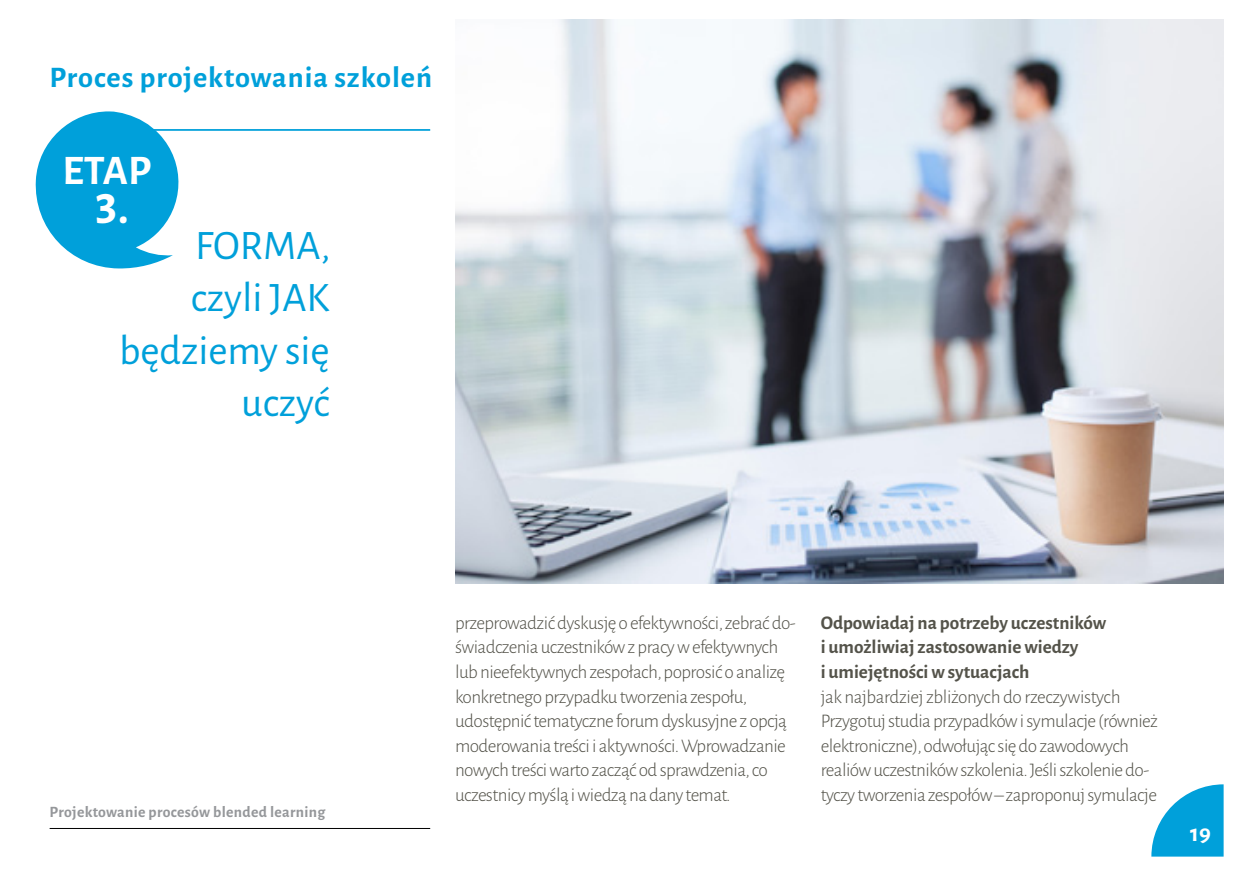
<style>
.page{position:relative;width:1241px;height:874px;background:#fff}
.page>*{position:absolute;margin:0;border:0;box-sizing:border-box;transform-origin:0 0}
.t1{font:700 48.82px "Alegreya Sans";color:#fff}
.t2{font:42px/52.5px "Alegreya Sans";color:#00a0da;text-align:right}
.t3{font:700 42px "Alegreya Sans";color:#fff}
.t4{font:700 29.75px "Alegreya Sans";letter-spacing:.03em;color:#00a0da}
.t5{font:700 24.5px "Alegreya Sans";color:#fff}
.t6{font:300 19.25px/24.5px "Alegreya Sans";letter-spacing:-.03em;color:#54534a}
.t7{font:700 19.25px/24.5px "Alegreya Sans";color:#54534a}
.t8{font:700 15.75px "Alegreya Sans";letter-spacing:.02em;color:#95979a}
</style>
<div class="page">
<svg style="left:35px;top:111px;width:144px;height:157px"></svg>
<hr style="left:102px;top:129px;width:328px;height:2px;background:#00a0da">
<img style="left:455px;top:20px;width:768px;height:563px">
<svg style="left:1151px;top:784px;width:72px;height:72px"></svg>
<hr style="left:50px;top:827px;width:380px;height:1px;background:#000">
<h3 class="t4" style="left:50px;top:55px;width:384px">Proces projektowania szkoleń</h3>
<h2 class="t3" style="left:63px;top:140px;width:90px">ETAP</h2>
<h1 class="t1" style="left:95px;top:171px;width:36px">3.</h1>
<h2 class="t2" style="left:119px;top:217px;width:213px">FORMA, czyli JAK będziemy się uczyć</h2>
<p class="t8" style="left:50px;top:800px;width:277px">Projektowanie procesów blended learning</p>
<p class="t6" style="left:455px;top:609px;width:342px">przeprowadzić dyskusję o efektywności, zebrać do&shy;świadczenia uczestników z pracy w efektywnych lub nieefektywnych zespołach, poprosić o analizę konkretnego przypadku tworzenia zespołu, udostępnić tematyczne forum dyskusyjne z opcją moderowania treści i aktywności. Wprowadzanie nowych treści warto zacząć od sprawdzenia, co uczestnicy myślą i wiedzą na dany temat.</p>
<p class="t7" style="left:820px;top:609px;width:287px">Odpowiadaj na potrzeby uczestników i umożliwiaj zastosowanie wiedzy<br>i umiejętności w sytuacjach</p>
<p class="t6" style="left:820px;top:683px;width:339px">jak najbardziej zbliżonych do rzeczywistych Przygotuj studia przypadków i symulacje (również elektroniczne), odwołując się do zawodowych realiów uczestników szkolenia. Jeśli szkolenie do&shy;tyczy tworzenia zespołów – zaproponuj symulacje</p>
<p class="t5" style="left:1189px;top:814px;width:22px">19</p>
</div>
